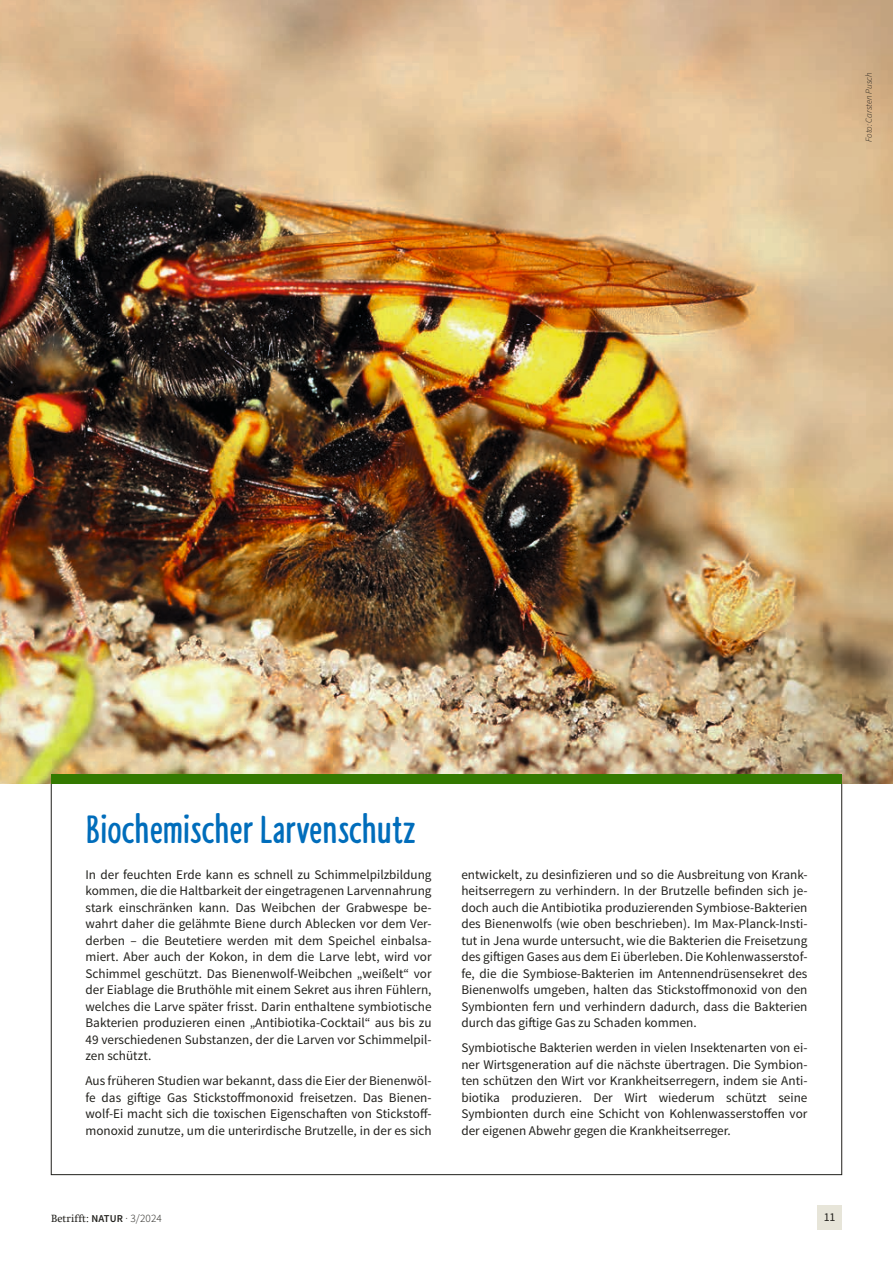
<style>
.page{position:relative;width:893px;height:1263px;background:#fff}
.page>*{position:absolute;margin:0;border:0;box-sizing:border-box;transform-origin:0 0}
.t1{font:700 42px "NABU Hand";color:#006dbb}
.t2{font:13.2px/16.5px "Source Sans Pro";color:#21201c;text-align:justify}
.t3{font:12px "Source Sans Pro";color:#21201c}
.t4{font:10.5px "Swift Com";letter-spacing:.01em;color:#21201c}
.t5{font:italic 300 9px "Source Sans Pro";color:#21201c}
.s1{font-family:"Source Sans Pro";font-weight:600}
.s2{font-family:"Source Sans Pro";font-weight:300;font-size:11.25px}
</style>
<div class="page">
<img style="left:0;top:0;width:893px;height:784px">
<div style="left:51px;top:774px;width:791px;height:10px;background:#337900"></div>
<div style="left:817px;top:1205px;width:25px;height:25px;background:#e7e5d9"></div>
<p class="t5" style="left:863px;top:142px;width:71px;rotate:-90deg">Foto: Carsten Pusch</p>
<h1 class="t1" style="left:85px;top:806px;width:332px">Biochemischer Larvenschutz</h1>
<p class="t2" style="left:85px;top:866px;width:348px">In der feuchten Erde kann es schnell zu Schimmelpilzbildung kommen, die die Haltbarkeit der eingetragenen Larvennahrung stark einschränken kann. Das Weibchen der Grabwespe be&shy;wahrt daher die gelähmte Biene durch Ablecken vor dem Ver&shy;derben – die Beutetiere werden mit dem Speichel einbalsa&shy;miert. Aber auch der Kokon, in dem die Larve lebt, wird vor Schimmel geschützt. Das Bienenwolf-Weibchen „weißelt“ vor der Eiablage die Bruthöhle mit einem Sekret aus ihren Fühlern, welches die Larve später frisst. Darin enthaltene symbiotische Bakterien produzieren einen „Antibiotika-Cocktail“ aus bis zu 49 verschiedenen Substanzen, der die Larven vor Schimmelpil&shy;zen schützt.</p>
<p class="t2" style="left:85px;top:1072px;width:348px">Aus früheren Studien war bekannt, dass die Eier der Bienenwöl&shy;fe das giftige Gas Stickstoffmonoxid freisetzen. Das Bienen&shy;wolf-Ei macht sich die toxischen Eigenschaften von Stickstoff&shy;monoxid zunutze, um die unterirdische Brutzelle, in der es sich</p>
<p class="t2" style="left:461px;top:866px;width:348px">entwickelt, zu desinfizieren und so die Ausbreitung von Krank&shy;heitserregern zu verhindern. In der Brutzelle befinden sich je&shy;doch auch die Antibiotika produzierenden Symbiose-Bakterien des Bienenwolfs (wie oben beschrieben). Im Max-Planck-Insti&shy;tut in Jena wurde untersucht, wie die Bakterien die Freisetzung des giftigen Gases aus dem Ei überleben. Die Kohlenwasserstof&shy;fe, die die Symbiose-Bakterien im Antennendrüsensekret des Bienenwolfs umgeben, halten das Stickstoffmonoxid von den Symbionten fern und verhindern dadurch, dass die Bakterien durch das giftige Gas zu Schaden kommen.</p>
<p class="t2" style="left:461px;top:1039px;width:348px">Symbiotische Bakterien werden in vielen Insektenarten von ei&shy;ner Wirtsgeneration auf die nächste übertragen. Die Symbion&shy;ten schützen den Wirt vor Krankheitserregern, indem sie Anti&shy;biotika produzieren. Der Wirt wiederum schützt seine Symbionten durch eine Schicht von Kohlenwasserstoffen vor der eigenen Abwehr gegen die Krankheitserreger.</p>
<p class="t4" style="left:51px;top:1212px;width:112px">Betrifft: <span class="s1">NATUR</span> <span class="s2">· 3/2024</span></p>
<p class="t3" style="left:824px;top:1210px;width:13px">11</p>
</div>
